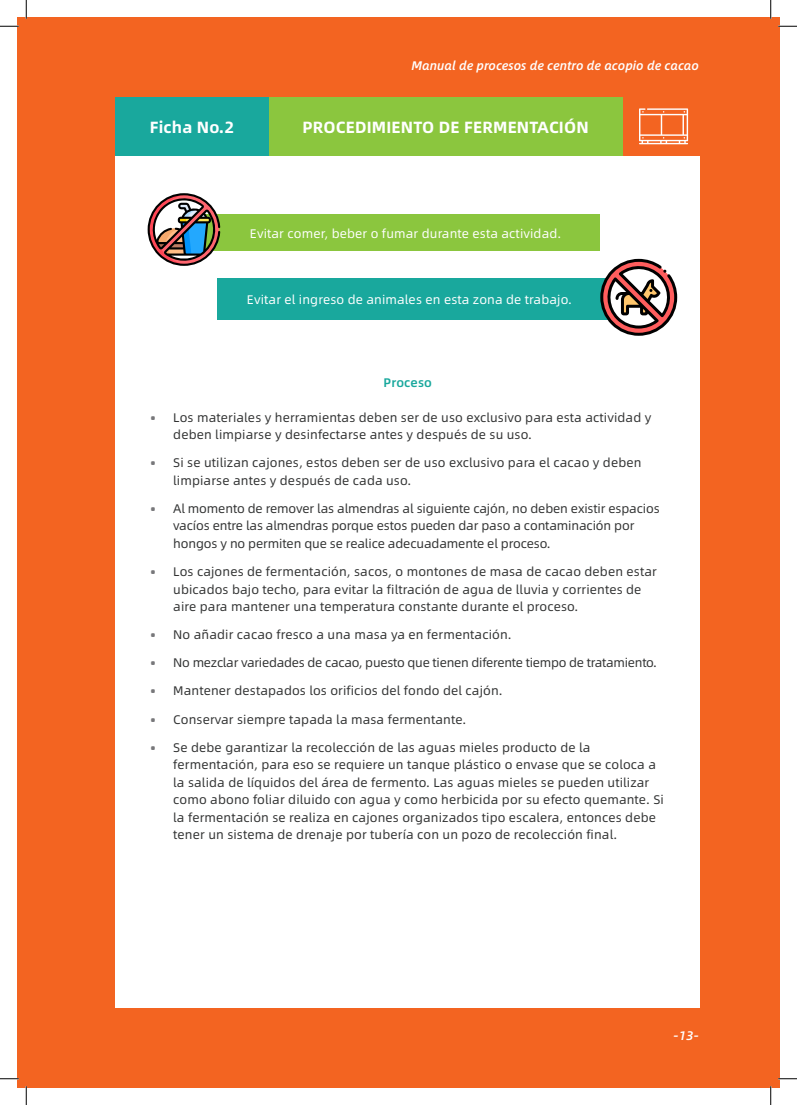
<style>
.page{position:relative;width:797px;height:1105px;background:#fff}
.page>*{position:absolute;margin:0;border:0;box-sizing:border-box;transform-origin:0 0}
.t1{font:700 16.25px "Alibaba Sans";letter-spacing:.01em;color:#fff}
.t2{font:12.5px/17.5px "Alibaba Sans";letter-spacing:.01em;color:#313232}
.t3{font:12.5px/17.5px "Alibaba Sans";letter-spacing:-.01em;color:#313232}
.t4{font:12.5px "Alibaba Sans";letter-spacing:.01em;color:#fff}
.t5{font:12.5px "Alibaba Sans";letter-spacing:-.02em;color:#313232}
.t6{font:italic 500 12.5px "Alibaba Sans";letter-spacing:.01em;color:#fff}
.t7{font:500 12.5px "Alibaba Sans";letter-spacing:.01em;color:#19a89d}
.s1{font-weight:700;color:#77777a}
</style>
<div class="page">
<div style="left:17px;top:17px;width:9px;height:1070px;background:#f36421"></div>
<div style="left:26px;top:17px;width:753px;height:1070px;background:#f36421"></div>
<div style="left:115px;top:97px;width:585px;height:911px;background:#fff"></div>
<div style="left:190px;top:215px;width:410px;height:36px;background:#8bc63e"></div>
<svg style="left:148px;top:193px;width:72px;height:73px"></svg>
<div style="left:217px;top:278px;width:423px;height:41px;background:#19a89d"></div>
<svg style="left:600px;top:259px;width:77px;height:77px"></svg>
<div style="left:115px;top:97px;width:153px;height:59px;background:#19a89d"></div>
<div style="left:268px;top:97px;width:354px;height:59px;background:#8bc63e"></div>
<div style="left:622px;top:93px;width:82px;height:63px;background:#f36421"></div>
<svg style="left:639px;top:108px;width:49px;height:37px"></svg>
<svg style="left:0;top:25px;width:19px;height:2px"></svg>
<svg style="left:778px;top:25px;width:19px;height:2px"></svg>
<svg style="left:0;top:1078px;width:19px;height:1px"></svg>
<svg style="left:778px;top:1078px;width:19px;height:1px"></svg>
<svg style="left:25px;top:0;width:2px;height:19px"></svg>
<svg style="left:25px;top:1086px;width:2px;height:19px"></svg>
<svg style="left:770px;top:0;width:1px;height:19px"></svg>
<svg style="left:770px;top:1086px;width:1px;height:19px"></svg>
<p class="t6" style="left:411px;top:55px;width:289px">Manual de procesos de centro de acopio de cacao</p>
<h1 class="t1" style="left:150px;top:114px;width:86px">Ficha No.2</h1>
<h1 class="t1" style="left:302px;top:114px;width:288px">PROCEDIMIENTO DE FERMENTACIÓN</h1>
<p class="t4" style="left:250px;top:224px;width:313px">Evitar comer, beber o fumar durante esta actividad.</p>
<p class="t4" style="left:247px;top:290px;width:326px">Evitar el ingreso de animales en esta zona de trabajo.</p>
<p class="t7" style="left:383px;top:373px;width:50px">Proceso</p>
<p class="t2" style="left:173px;top:408px;width:479px;text-indent:-22px"><span class="s1">•</span> Los materiales y herramientas deben ser de uso exclusivo para esta actividad y deben limpiarse y desinfectarse antes y después de su uso.</p>
<p class="t2" style="left:173px;top:453px;width:470px;text-indent:-22px"><span class="s1">•</span> Si se utilizan cajones, estos deben ser de uso exclusivo para el cacao y deben limpiarse antes y después de cada uso.</p>
<p class="t3" style="left:173px;top:499px;width:488px;text-indent:-23px"><span class="s1">•</span> Al momento de remover las almendras al siguiente cajón, no deben existir espacios vacíos entre las almendras porque estos pueden dar paso a contaminación por hongos y no permiten que se realice adecuadamente el proceso.</p>
<p class="t2" style="left:173px;top:562px;width:485px;text-indent:-22px"><span class="s1">•</span> Los cajones de fermentación, sacos, o montones de masa de cacao deben estar ubicados bajo techo, para evitar la filtración de agua de lluvia y corrientes de aire para mantener una temperatura constante durante el proceso.</p>
<p class="t2" style="left:151px;top:625px;width:362px"><span class="s1">•</span> No añadir cacao fresco a una masa ya en fermentación.</p>
<p class="t5" style="left:151px;top:653px;width:508px"><span class="s1">•</span> No mezclar variedades de cacao, puesto que tienen diferente tiempo de tratamiento.</p>
<p class="t2" style="left:151px;top:682px;width:353px"><span class="s1">•</span> Mantener destapados los orificios del fondo del cajón.</p>
<p class="t2" style="left:151px;top:710px;width:317px"><span class="s1">•</span> Conservar siempre tapada la masa fermentante.</p>
<p class="t2" style="left:173px;top:738px;width:492px;text-indent:-23px"><span class="s1">•</span> Se debe garantizar la recolección de las aguas mieles producto de la fermentación, para eso se requiere un tanque plástico o envase que se coloca a la salida de líquidos del área de fermento. Las aguas mieles se pueden utilizar como abono foliar diluido con agua y como herbicida por su efecto quemante. Si la fermentación se realiza en cajones organizados tipo escalera, entonces debe tener un sistema de drenaje por tubería con un pozo de recolección final.</p>
<p class="t6" style="left:673px;top:1025px;width:27px">-13-</p>
</div>
